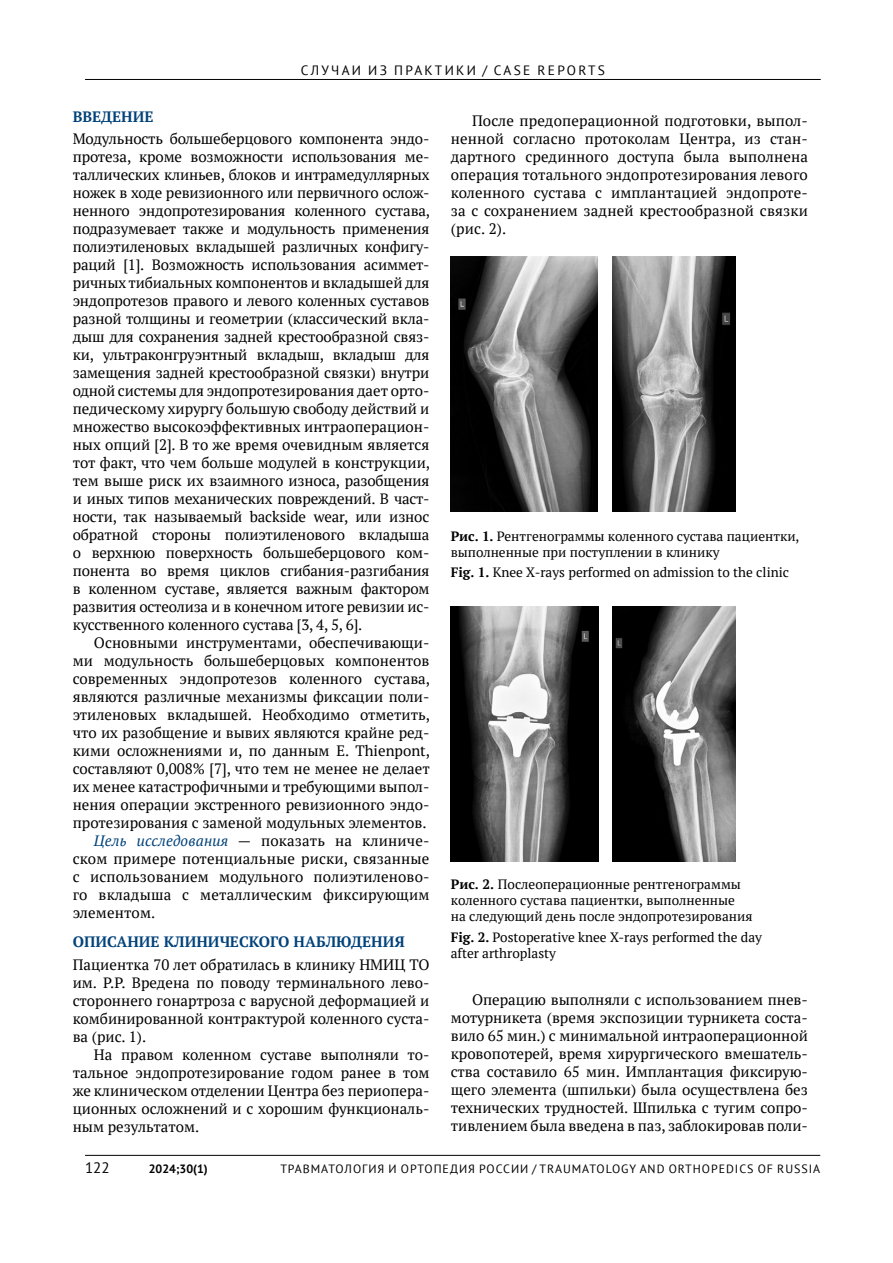
<style>
.page{position:relative;width:893px;height:1263px;background:#fff}
.page>*{position:absolute;margin:0;border:0;box-sizing:border-box;transform-origin:0 0}
.t1{font:15px/18px "PT Serif";letter-spacing:-.01em;color:#000;text-align:justify}
.t2{font:15px "PT Serif";letter-spacing:.01em;color:#000}
.t3{font:700 15px "PT Serif";color:#00427a}
.t4{font:15px "PT Sans";color:#000}
.t5{font:13.5px/16.2px "PT Serif";color:#000}
.t6{font:13.5px "PT Sans";letter-spacing:.17em;color:#000}
.t7{font:12px "PT Sans";letter-spacing:.08em;color:#000}
.t8{font:700 12px "PT Sans";color:#000}
.s1{font-style:italic;color:#00427a}
.s2{font-weight:700}
</style>
<div class="page">
<hr style="left:85px;top:79px;width:736px;height:1px;background:#000">
<hr style="left:85px;top:1155px;width:735px;height:1px;background:#000">
<img style="left:451px;top:257px;width:147px;height:255px">
<img style="left:612px;top:257px;width:124px;height:255px">
<img style="left:451px;top:607px;width:147px;height:255px">
<img style="left:612px;top:607px;width:124px;height:255px">
<p class="t6" style="left:301px;top:61px;width:304px">СЛУЧАИ ИЗ ПРАКТИКИ / CASE REPORTS</p>
<p class="t3" style="left:73px;top:108px;width:82px">Введение</p>
<p class="t1" style="left:73px;top:130px;width:359px;text-align:left">Модульность большеберцового компонента эндо&shy;протеза, кроме возможности использования ме&shy;таллических клиньев, блоков и интрамедуллярных ножек в ходе ревизионного или первичного ослож&shy;ненного эндопротезирования коленного сустава, подразумевает также и модульность применения полиэтиленовых вкладышей различных конфигу&shy;раций [1]. Возможность использования асиммет&shy;ричных тибиальных компонентов и вкладышей для эндопротезов правого и левого коленных суставов разной толщины и геометрии (классический вкла&shy;дыш для сохранения задней крестообразной связ&shy;ки, ультраконгруэнтный вкладыш, вкладыш для замещения задней крестообразной связки) внутри одной системы для эндопротезирования дает орто&shy;педическому хирургу большую свободу действий и множество высокоэффективных интраоперацион&shy;ных опций [2]. В то же время очевидным является тот факт, что чем больше модулей в конструкции, тем выше риск их взаимного износа, разобщения и иных типов механических повреждений. В част&shy;ности, так называемый backside wear, или износ обратной стороны полиэтиленового вкладыша о верхнюю поверхность большеберцового ком&shy;понента во время циклов сгибания-разгибания в коленном суставе, является важным фактором развития остеолиза и в конечном итоге ревизии ис&shy;кусственного коленного сустава [3, 4, 5, 6].</p>
<p class="t1" style="left:94px;top:634px;width:337px">Основными инструментами, обеспечивающи-</p>
<p class="t1" style="left:73px;top:652px;width:358px">ми модульность большеберцовых компонентов</p>
<p class="t1" style="left:73px;top:670px;width:359px">современных эндопротезов коленного сустава,</p>
<p class="t1" style="left:73px;top:688px;width:356px">являются различные механизмы фиксации поли-</p>
<p class="t1" style="left:73px;top:706px;width:359px">этиленовых вкладышей. Необходимо отметить,</p>
<p class="t1" style="left:73px;top:724px;width:358px">что их разобщение и вывих являются крайне ред-</p>
<p class="t1" style="left:73px;top:742px;width:359px">кими осложнениями и, по данным E. Thienpont,</p>
<p class="t1" style="left:73px;top:760px;width:359px">составляют 0,008% [7], что тем не менее не делает</p>
<p class="t1" style="left:73px;top:778px;width:358px">их менее катастрофичными и требующими выпол-</p>
<p class="t1" style="left:73px;top:796px;width:358px">нения операции экстренного ревизионного эндо-</p>
<p class="t1" style="left:73px;top:814px;width:355px">протезирования с заменой модульных элементов.</p>
<p class="t2" style="left:94px;top:833px;width:337px"><span class="s1">Цель исследования</span> — показать на клиниче-</p>
<p class="t2" style="left:73px;top:851px;width:358px">ском примере потенциальные риски, связанные</p>
<p class="t2" style="left:73px;top:869px;width:358px">с использованием модульного полиэтиленово-</p>
<p class="t2" style="left:73px;top:887px;width:358px">го вкладыша с металлическим фиксирующим</p>
<p class="t2" style="left:73px;top:905px;width:84px">элементом.</p>
<p class="t3" style="left:73px;top:934px;width:334px">Описание клинического наблюдения</p>
<p class="t1" style="left:73px;top:956px;width:358px">Пациентка 70 лет обратилась в клинику НМИЦ ТО им. Р.Р. Вредена по поводу терминального лево&shy;стороннего гонартроза с варусной деформацией и комбинированной контрактурой коленного суста&shy;ва (рис. 1).</p>
<p class="t1" style="left:73px;top:1046px;width:358px;text-indent:21px">На правом коленном суставе выполняли то&shy;тальное эндопротезирование годом ранее в том же клиническом отделении Центра без периопера&shy;ционных осложнений и с хорошим функциональ&shy;ным результатом.</p>
<p class="t1" style="left:451px;top:112px;width:359px;text-indent:21px">После предоперационной подготовки, выпол&shy;ненной согласно протоколам Центра, из стан&shy;дартного срединного доступа была выполнена операция тотального эндопротезирования левого коленного сустава с имплантацией эндопроте&shy;за с сохранением задней крестообразной связки (рис. 2).</p>
<p class="t5" style="left:451px;top:528px;width:350px"><span class="s2">Рис. 1.</span> Рентгенограммы коленного сустава пациентки, выполненные при поступлении в клинику</p>
<p class="t5" style="left:451px;top:565px;width:340px"><span class="s2">Fig. 1.</span> Knee X-rays performed on admission to the clinic</p>
<p class="t5" style="left:451px;top:876px;width:303px"><span class="s2">Рис. 2.</span> Послеоперационные рентгенограммы коленного сустава пациентки, выполненные на следующий день после эндопротезирования</p>
<p class="t5" style="left:451px;top:929px;width:313px"><span class="s2">Fig. 2.</span> Postoperative knee X-rays performed the day after arthroplasty</p>
<p class="t1" style="left:451px;top:992px;width:359px;text-indent:21px">Операцию выполняли с использованием пнев&shy;мотурникета (время экспозиции турникета соста&shy;вило 65 мин.) с минимальной интраоперационной кровопотерей, время хирургического вмешатель&shy;ства составило 65 мин. Имплантация фиксирую&shy;щего элемента (шпильки) была осуществлена без технических трудностей. Шпилька с тугим сопро&shy;тивлением была введена в паз, заблокировав поли-</p>
<p class="t4" style="left:85px;top:1158px;width:26px">122</p>
<p class="t8" style="left:149px;top:1160px;width:60px">2024;30(1)</p>
<p class="t7" style="left:280px;top:1161px;width:311px">ТРАВМАТОЛОГИЯ И ОРТОПЕДИЯ РОССИИ / TRAUMATO</p>
<p class="t7" style="left:606px;top:1161px;width:72px">LOGY AND ORT</p>
<p class="t7" style="left:693px;top:1161px;width:18px">HOPE</p>
<p class="t7" style="left:726px;top:1161px;width:95px">DICS OF RUSSIA</p>
</div>
